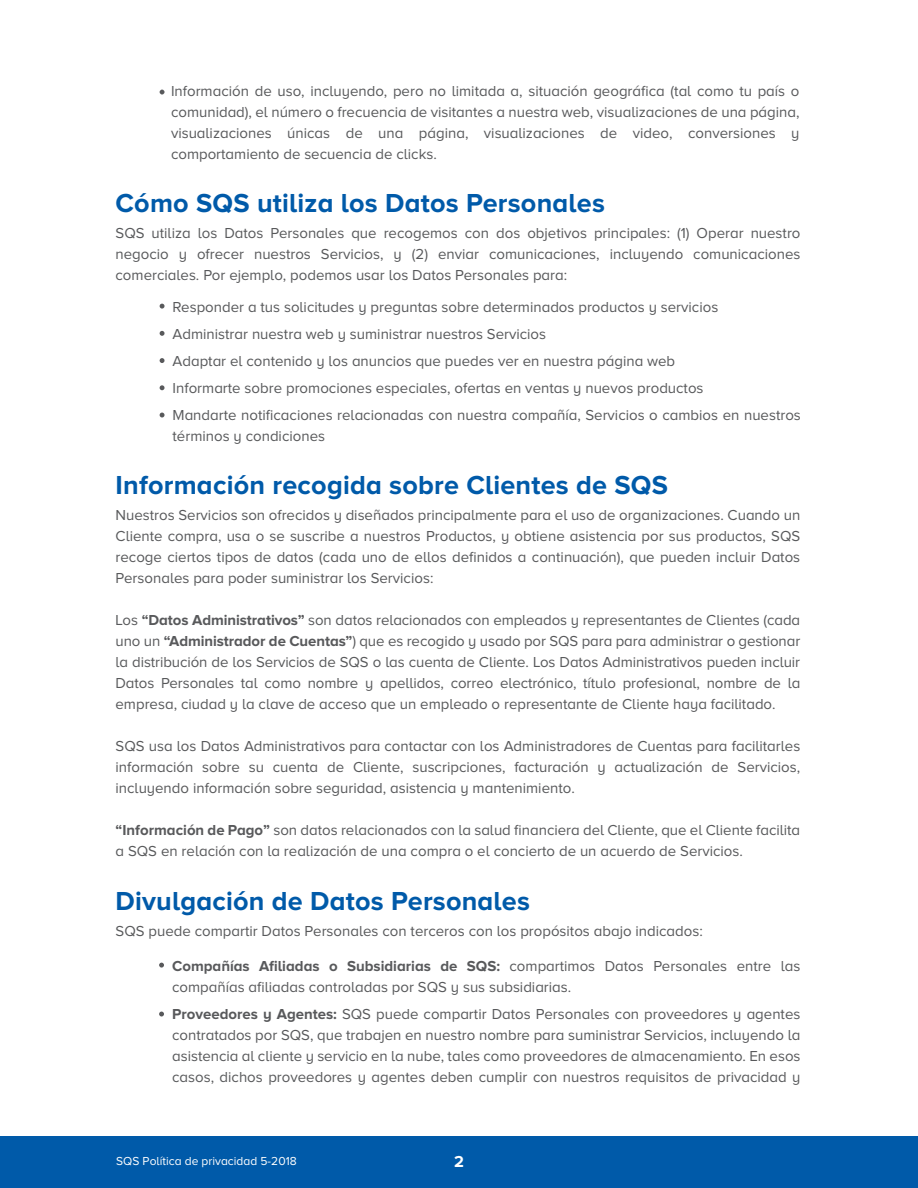
<style>
.page{position:relative;width:918px;height:1188px;background:#fff}
.page>*{position:absolute;margin:0;border:0;box-sizing:border-box;transform-origin:0 0}
.t1{font:700 27px "Proxima Nova A";letter-spacing:.01em;color:#005aa9}
.t2{font:700 16.5px "Proxima Nova A";color:#fff}
.t3{font:15px/21px "Proxima Nova A";color:#58595b;text-align:justify}
.t4{font:12px "Proxima Nova A";color:#fff}
.s1{font-weight:700}
</style>
<div class="page">
<svg style="left:160px;top:304px;width:5px;height:5px"></svg>
<svg style="left:160px;top:331px;width:5px;height:5px"></svg>
<svg style="left:160px;top:358px;width:5px;height:5px"></svg>
<svg style="left:160px;top:385px;width:5px;height:5px"></svg>
<svg style="left:160px;top:413px;width:5px;height:4px"></svg>
<div style="left:0;top:1137px;width:918px;height:51px;background:#005aa9"></div>
<svg style="left:159px;top:963px;width:5px;height:5px"></svg>
<svg style="left:159px;top:1012px;width:5px;height:4px"></svg>
<svg style="left:160px;top:90px;width:5px;height:5px"></svg>
<p class="t3" style="left:171px;top:80px;width:630px">Información de uso, incluyendo, pero no limitada a, situación geográfica (tal como tu país o comunidad), el número o frecuencia de visitantes a nuestra web, visualizaciones de una página, visualizaciones únicas de una página, visualizaciones de video, conversiones y comportamiento de secuencia de clicks.</p>
<h1 class="t1" style="left:116px;top:188px;width:491px">Cómo SQS utiliza los Datos Personales</h1>
<p class="t3" style="left:116px;top:222px;width:687px">SQS utiliza los Datos Personales que recogemos con dos objetivos principales: (1) Operar nuestro negocio y ofrecer nuestros Servicios, y (2) enviar comunicaciones, incluyendo comunicaciones comerciales. Por ejemplo, podemos usar los Datos Personales para:</p>
<p class="t3" style="left:173px;top:293px;width:630px;line-height:27px;text-align:left">Responder a tus solicitudes y preguntas sobre determinados productos y servicios<br>Administrar nuestra web y suministrar nuestros Servicios<br>Adaptar el contenido y los anuncios que puedes ver en nuestra página web<br>Informarte sobre promociones especiales, ofertas en ventas y nuevos productos<br>Mandarte notificaciones relacionadas con nuestra compañía, Servicios o cambios en nuestros</p>
<p class="t3" style="left:173px;top:425px;width:154px">términos y condiciones</p>
<h1 class="t1" style="left:116px;top:470px;width:554px">Información recogida sobre Clientes de SQS</h1>
<p class="t3" style="left:116px;top:504px;width:686px">Nuestros Servicios son ofrecidos y diseñados principalmente para el uso de organizaciones. Cuando un Cliente compra, usa o se suscribe a nuestros Productos, y obtiene asistencia por sus productos, SQS recoge ciertos tipos de datos (cada uno de ellos definidos a continuación), que pueden incluir Datos Personales para poder suministrar los Servicios:</p>
<p class="t3" style="left:116px;top:609px;width:686px">Los <span class="s1">“Datos Administrativos”</span> son datos relacionados con empleados y representantes de Clientes (cada uno un <span class="s1">“Administrador de Cuentas”</span>) que es recogido y usado por SQS para para administrar o gestionar la distribución de los Servicios de SQS o las cuenta de Cliente. Los Datos Administrativos pueden incluir Datos Personales tal como nombre y apellidos, correo electrónico, título profesional, nombre de la empresa, ciudad y la clave de acceso que un empleado o representante de Cliente haya facilitado.</p>
<p class="t3" style="left:116px;top:735px;width:686px">SQS usa los Datos Administrativos para contactar con los Administradores de Cuentas para facilitarles información sobre su cuenta de Cliente, suscripciones, facturación y actualización de Servicios, incluyendo información sobre seguridad, asistencia y mantenimiento.</p>
<p class="t3" style="left:116px;top:819px;width:686px"><span class="s1">“Información de Pago”</span> son datos relacionados con la salud financiera del Cliente, que el Cliente facilita a SQS en relación con la realización de una compra o el concierto de un acuerdo de Servicios.</p>
<h1 class="t1" style="left:116px;top:886px;width:416px">Divulgación de Datos Personales</h1>
<p class="t3" style="left:116px;top:920px;width:589px">SQS puede compartir Datos Personales con terceros con los propósitos abajo indicados:</p>
<p class="t3" style="left:172px;top:955px;width:630px"><span class="s1">Compañías Afiliadas o Subsidiarias de SQS:</span> compartimos Datos Personales entre las compañías afiliadas controladas por SQS y sus subsidiarias.</p>
<p class="t3" style="left:172px;top:1003px;width:630px"><span class="s1">Proveedores y Agentes:</span> SQS puede compartir Datos Personales con proveedores y agentes contratados por SQS, que trabajen en nuestro nombre para suministrar Servicios, incluyendo la asistencia al cliente y servicio en la nube, tales como proveedores de almacenamiento. En esos casos, dichos proveedores y agentes deben cumplir con nuestros requisitos de privacidad y</p>
<p class="t4" style="left:116px;top:1155px;width:182px">SQS Política de privacidad 5-2018</p>
<p class="t2" style="left:454px;top:1152px;width:11px">2</p>
</div>
